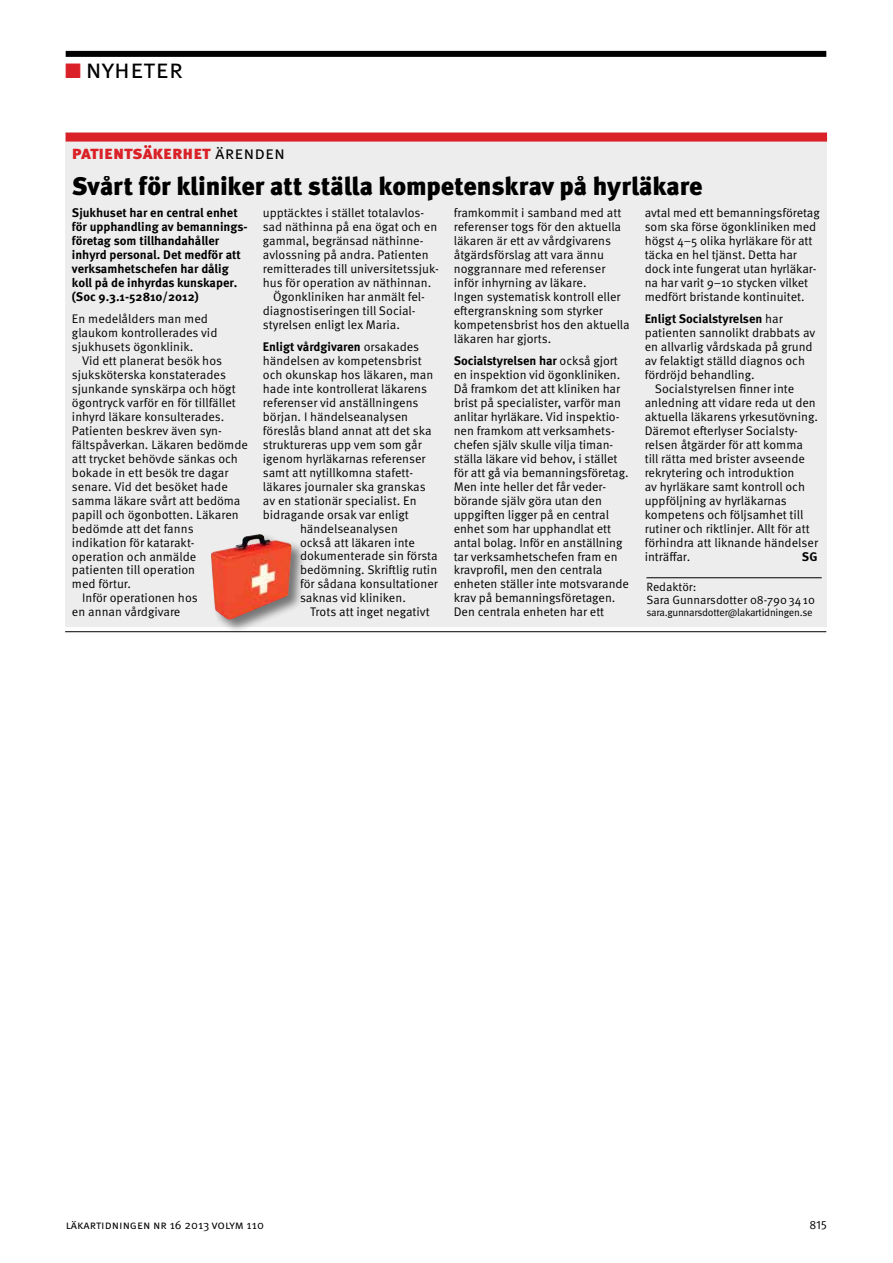
<style>
.page{position:relative;width:893px;height:1263px;background:#fff}
.page>*{position:absolute;margin:0;border:0;box-sizing:border-box;transform-origin:0 0}
.t1{font:27px "Meta OT Norm";letter-spacing:-.005em;color:#000}
.t2{font:900 25.5px "Meta OT";letter-spacing:-.01em;color:#000}
.t3{font:900 18px "Meta OT";letter-spacing:-.005em;color:#da2128}
.t4{font:12.45px/14px "Meta OT Norm";letter-spacing:-.005em;color:#000}
.t5{font:700 12.45px/14px "Meta OT";color:#000}
.t6{font:12px/13.5px "Meta OT Norm";color:#000}
.t7{font:10.5px "Meta OT Norm";letter-spacing:-.025em;color:#000}
.s1{color:#da2128}
.s2{font-size:21px;color:#da2128}
.s3{font-family:"Meta OT Norm";font-weight:400;color:#000}
.s4{font-family:"Meta OT Norm";font-weight:400}
</style>
<div class="page">
<div style="left:66px;top:51px;width:760px;height:6px;background:#000"></div>
<hr style="left:65px;top:631px;width:761px;height:1px;background:#000">
<div style="left:66px;top:132px;width:761px;height:495px;background:#ededee"></div>
<div style="left:66px;top:133px;width:761px;height:9px;background:#da2128"></div>
<hr style="left:646px;top:577px;width:176px;height:1px;background:#000">
<div style="left:210px;top:533px;width:96px;height:101px;background:#000;opacity:.5"></div>
<img style="left:211px;top:534px;width:80px;height:86px">
<svg style="left:247px;top:539px;width:13px;height:6px"></svg>
<h1 class="t1" style="left:65px;top:53px;width:120px"><span class="s1">■</span><span class="s2">■</span> nyheter</h1>
<h3 class="t3" style="left:72px;top:141px;width:215px">patientsäkerhet <span class="s3">ärenden</span></h3>
<h2 class="t2" style="left:72px;top:170px;width:632px">Svårt för kliniker att ställa kompetenskrav på hyrläkare</h2>
<p class="t5" style="left:72px;top:206px;width:177px">Sjukhuset har en central enhet för upphandling av bemannings&shy;företag som tillhandahåller inhyrd personal. Det medför att verksamhetschefen har dålig koll på de inhyrdas kunskaper. (Soc 9.3.1-52810/2012)</p>
<p class="t4" style="left:72px;top:312px;width:147px">En medelålders man med glaukom kontrollerades vid sjukhusets ögonklinik.</p>
<p class="t4" style="left:82px;top:354px;width:141px">Vid ett planerat besök hos</p>
<p class="t4" style="left:72px;top:368px;width:156px">sjuksköterska konstaterades</p>
<p class="t4" style="left:72px;top:382px;width:165px">sjunkande synskärpa och högt</p>
<p class="t4" style="left:72px;top:396px;width:165px">ögontryck varför en för tillfället</p>
<p class="t4" style="left:72px;top:410px;width:154px">inhyrd läkare konsulterades.</p>
<p class="t4" style="left:72px;top:424px;width:152px">Patienten beskrev även syn-</p>
<p class="t4" style="left:72px;top:438px;width:178px">fältspåverkan. Läkaren bedömde</p>
<p class="t4" style="left:72px;top:452px;width:168px">att trycket behövde sänkas och</p>
<p class="t4" style="left:72px;top:466px;width:158px">bokade in ett besök tre dagar</p>
<p class="t4" style="left:72px;top:480px;width:157px">senare. Vid det besöket hade</p>
<p class="t4" style="left:72px;top:494px;width:170px">samma läkare svårt att bedöma</p>
<p class="t4" style="left:72px;top:507px;width:168px">papill och ögonbotten. Läkaren</p>
<p class="t4" style="left:72px;top:521px;width:123px">bedömde att det fanns</p>
<p class="t4" style="left:72px;top:535px;width:124px">indikation för katarakt-</p>
<p class="t4" style="left:72px;top:549px;width:126px">operation och anmälde</p>
<p class="t4" style="left:72px;top:563px;width:125px">patienten till operation</p>
<p class="t4" style="left:72px;top:577px;width:61px">med förtur.</p>
<p class="t4" style="left:82px;top:591px;width:117px">Inför operationen hos</p>
<p class="t4" style="left:72px;top:605px;width:110px">en annan vårdgivare</p>
<p class="t4" style="left:454px;top:206px;width:177px">framkommit i samband med att referenser togs för den aktuella läkaren är ett av vårdgivarens åtgärdsförslag att vara ännu noggrannare med referenser inför inhyrning av läkare.<br>Ingen systematisk kontroll eller eftergranskning som styrker kompetensbrist hos den aktuella läkaren har gjorts.</p>
<p class="t5" style="left:454px;top:354px;width:166px">Socialstyrelsen har <span class="s4">också gjort</span></p>
<p class="t4" style="left:454px;top:368px;width:177px">en inspektion vid ögonkliniken.<br>Då framkom det att kliniken har brist på specialister, varför man anlitar hyrläkare. Vid inspektio&shy;nen framkom att verksamhets&shy;chefen själv skulle vilja timan&shy;ställa läkare vid behov, i stället för att gå via bemanningsföretag.<br>Men inte heller det får veder&shy;börande själv göra utan den uppgiften ligger på en central enhet som har upphandlat ett antal bolag. Inför en anställning tar verksamhetschefen fram en kravprofil, men den centrala enheten ställer inte motsvarande krav på bemanningsföretagen.<br>Den centrala enheten har ett</p>
<p class="t4" style="left:263px;top:206px;width:163px">upptäcktes i stället totalavlos-</p>
<p class="t4" style="left:263px;top:220px;width:176px">sad näthinna på ena ögat och en</p>
<p class="t4" style="left:263px;top:234px;width:162px">gammal, begränsad näthinne-</p>
<p class="t4" style="left:263px;top:248px;width:167px">avlossning på andra. Patienten</p>
<p class="t4" style="left:263px;top:262px;width:177px">remitterades till universitetssjuk-</p>
<p class="t4" style="left:263px;top:276px;width:170px">hus för operation av näthinnan.</p>
<p class="t4" style="left:273px;top:290px;width:153px">Ögonkliniken har anmält fel-</p>
<p class="t4" style="left:263px;top:304px;width:154px">diagnostiseringen till Social-</p>
<p class="t4" style="left:263px;top:318px;width:138px">styrelsen enligt lex Maria.</p>
<p class="t5" style="left:263px;top:340px;width:158px">Enligt vårdgivaren <span class="s4">orsakades</span></p>
<p class="t4" style="left:263px;top:354px;width:160px">händelsen av kompetensbrist</p>
<p class="t4" style="left:263px;top:368px;width:172px">och okunskap hos läkaren, man</p>
<p class="t4" style="left:263px;top:382px;width:166px">hade inte kontrollerat läkarens</p>
<p class="t4" style="left:263px;top:396px;width:157px">referenser vid anställningens</p>
<p class="t4" style="left:263px;top:410px;width:147px">början. I händelseanalysen</p>
<p class="t4" style="left:263px;top:424px;width:170px">föreslås bland annat att det ska</p>
<p class="t4" style="left:263px;top:438px;width:161px">struktureras upp vem som går</p>
<p class="t4" style="left:263px;top:452px;width:164px">igenom hyrläkarnas referenser</p>
<p class="t4" style="left:263px;top:466px;width:152px">samt att nytillkomna stafett-</p>
<p class="t4" style="left:263px;top:480px;width:164px">läkares journaler ska granskas</p>
<p class="t4" style="left:263px;top:493px;width:155px">av en stationär specialist. En</p>
<p class="t4" style="left:263px;top:507px;width:147px">bidragande orsak var enligt</p>
<p class="t4" style="left:300px;top:521px;width:99px">händelseanalysen</p>
<p class="t4" style="left:300px;top:535px;width:116px">också att läkaren inte</p>
<p class="t4" style="left:300px;top:549px;width:139px">dokumenterade sin första</p>
<p class="t4" style="left:300px;top:563px;width:139px">bedömning. Skriftlig rutin</p>
<p class="t4" style="left:300px;top:577px;width:140px">för sådana konsultationer</p>
<p class="t4" style="left:300px;top:591px;width:107px">saknas vid kliniken.</p>
<p class="t4" style="left:310px;top:605px;width:121px">Trots att inget negativt</p>
<p class="t4" style="left:645px;top:206px;width:177px">avtal med ett bemanningsföretag som ska förse ögonkliniken med högst 4–5 olika hyrläkare för att täcka en hel tjänst. Detta har dock inte fungerat utan hyrläkar&shy;na har varit 9–10 stycken vilket medfört bristande kontinuitet.</p>
<p class="t5" style="left:645px;top:312px;width:140px">Enligt Socialstyrelsen <span class="s4">har</span></p>
<p class="t4" style="left:645px;top:326px;width:172px">patienten sannolikt drabbats av</p>
<p class="t4" style="left:645px;top:340px;width:170px">en allvarlig vårdskada på grund</p>
<p class="t4" style="left:645px;top:354px;width:162px">av felaktigt ställd diagnos och</p>
<p class="t4" style="left:645px;top:368px;width:112px">fördröjd behandling.</p>
<p class="t4" style="left:655px;top:382px;width:141px">Socialstyrelsen finner inte</p>
<p class="t4" style="left:645px;top:396px;width:173px">anledning att vidare reda ut den</p>
<p class="t4" style="left:645px;top:410px;width:175px">aktuella läkarens yrkesutövning.</p>
<p class="t4" style="left:645px;top:424px;width:155px">Däremot efterlyser Socialsty-</p>
<p class="t4" style="left:645px;top:438px;width:160px">relsen åtgärder för att komma</p>
<p class="t4" style="left:645px;top:452px;width:162px">till rätta med brister avseende</p>
<p class="t4" style="left:645px;top:466px;width:151px">rekrytering och introduktion</p>
<p class="t4" style="left:645px;top:480px;width:162px">av hyrläkare samt kontroll och</p>
<p class="t4" style="left:645px;top:494px;width:144px">uppföljning av hyrläkarnas</p>
<p class="t4" style="left:645px;top:507px;width:160px">kompetens och följsamhet till</p>
<p class="t4" style="left:645px;top:521px;width:166px">rutiner och riktlinjer. Allt för att</p>
<p class="t4" style="left:645px;top:535px;width:175px">förhindra att liknande händelser</p>
<p class="t4" style="left:645px;top:549px;width:47px">inträffar.</p>
<p class="t5" style="left:802px;top:549px;width:17px">SG</p>
<p class="t6" style="left:646px;top:580px;width:170px">Redaktör:<br>Sara Gunnarsdotter 08-7903410</p>
<p class="t7" style="left:646px;top:606px;width:168px">sara.gunnarsdotter@lakartidningen.se</p>
<p class="t6" style="left:66px;top:1218px;width:200px">läkartidningen nr 16 2013 volym 110</p>
<p class="t6" style="left:810px;top:1218px;width:19px">815</p>
</div>
